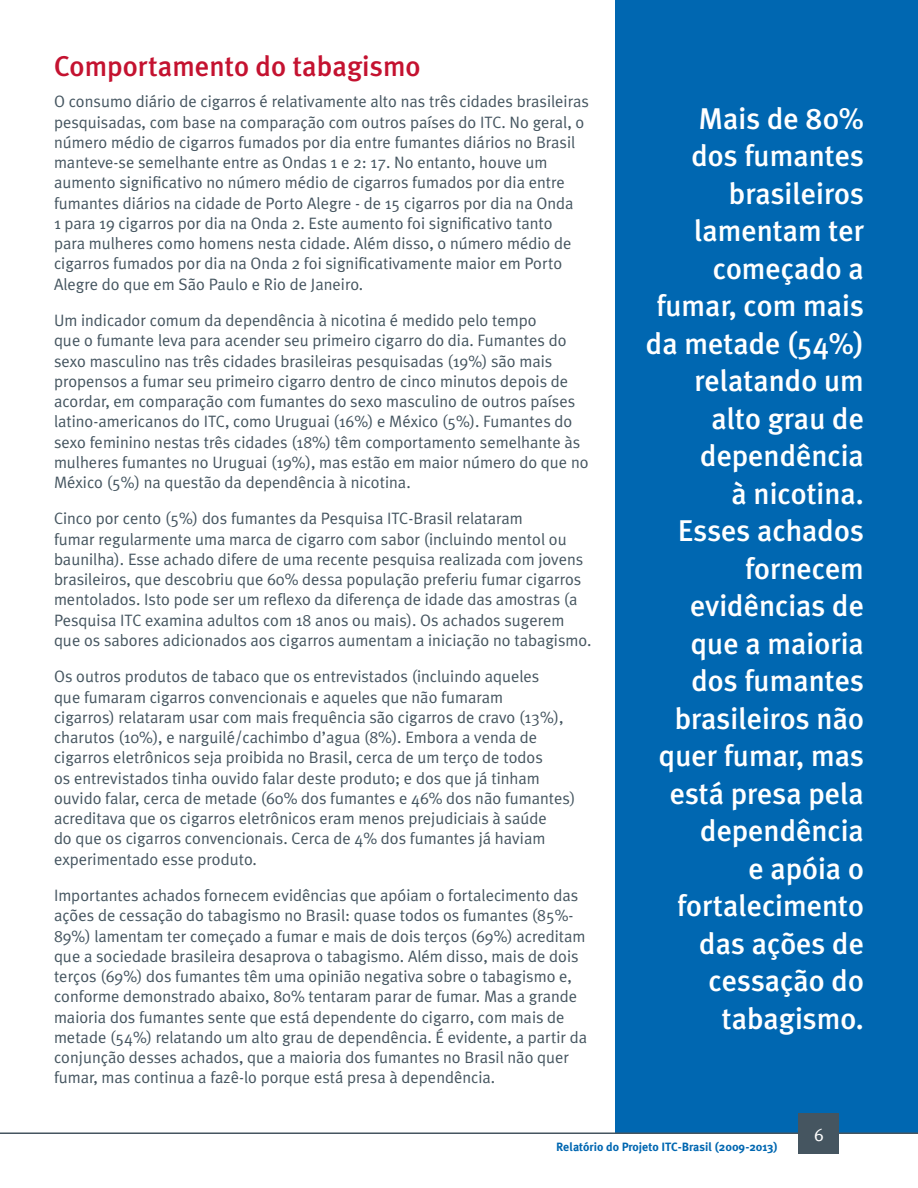
<style>
.page{position:relative;width:918px;height:1188px;background:#fff}
.page>*{position:absolute;margin:0;border:0;box-sizing:border-box;transform-origin:0 0}
.t1{font:500 30px/37.5px "Meta Plus";color:#fff;text-align:right}
.t2{font:500 28.5px "Meta Plus";color:#c41230}
.t3{font:18px "Meta Plus Normal";color:#fff}
.t4{font:16.5px/20.2px "Meta Plus Normal";color:#455560}
.t5{font:700 12px "Meta Plus";color:#0067b1}
</style>
<div class="page">
<div style="left:615px;top:0;width:303px;height:1134px;background:#0067b1"></div>
<hr style="left:0;top:1132px;width:918px;height:2px;background:#455560">
<div style="left:798px;top:1113px;width:41px;height:41px;background:#455560"></div>
<h2 class="t2" style="left:54px;top:50px;width:368px">Comportamento do tabagismo</h2>
<p class="t4" style="left:54px;top:91px;width:536px">O consumo diário de cigarros é relativamente alto nas três cidades brasileiras pesquisadas, com base na comparação com outros países do ITC. No geral, o número médio de cigarros fumados por dia entre fumantes diários no Brasil manteve-se semelhante entre as Ondas 1 e 2: 17. No entanto, houve um aumento significativo no número médio de cigarros fumados por dia entre fumantes diários na cidade de Porto Alegre - de 15 cigarros por dia na Onda<br>1 para 19 cigarros por dia na Onda 2. Este aumento foi significativo tanto<br>para mulheres como homens nesta cidade. Além disso, o número médio de cigarros fumados por dia na Onda 2 foi significativamente maior em Porto Alegre do que em São Paulo e Rio de Janeiro.</p>
<p class="t4" style="left:54px;top:310px;width:536px">Um indicador comum da dependência à nicotina é medido pelo tempo<br>que o fumante leva para acender seu primeiro cigarro do dia. Fumantes do sexo masculino nas três cidades brasileiras pesquisadas (19%) são mais propensos a fumar seu primeiro cigarro dentro de cinco minutos depois de acordar, em comparação com fumantes do sexo masculino de outros países latino-americanos do ITC, como Uruguai (16%) e México (5%). Fumantes do sexo feminino nestas três cidades (18%) têm comportamento semelhante às mulheres fumantes no Uruguai (19%), mas estão em maior número do que no México (5%) na questão da dependência à nicotina.</p>
<p class="t4" style="left:54px;top:508px;width:539px">Cinco por cento (5%) dos fumantes da Pesquisa ITC-Brasil relataram<br>fumar regularmente uma marca de cigarro com sabor (incluindo mentol ou baunilha). Esse achado difere de uma recente pesquisa realizada com jovens brasileiros, que descobriu que 60% dessa população preferiu fumar cigarros mentolados. Isto pode ser um reflexo da diferença de idade das amostras (a Pesquisa ITC examina adultos com 18 anos ou mais). Os achados sugerem que os sabores adicionados aos cigarros aumentam a iniciação no tabagismo.</p>
<p class="t4" style="left:54px;top:666px;width:523px">Os outros produtos de tabaco que os entrevistados (incluindo aqueles<br>que fumaram cigarros convencionais e aqueles que não fumaram<br>cigarros) relataram usar com mais frequência são cigarros de cravo (13%), charutos (10%), e narguilé/cachimbo d’agua (8%). Embora a venda de cigarros eletrônicos seja proibida no Brasil, cerca de um terço de todos<br>os entrevistados tinha ouvido falar deste produto; e dos que já tinham ouvido falar, cerca de metade (60% dos fumantes e 46% dos não fumantes) acreditava que os cigarros eletrônicos eram menos prejudiciais à saúde<br>do que os cigarros convencionais. Cerca de 4% dos fumantes já haviam experimentado esse produto.</p>
<p class="t4" style="left:54px;top:885px;width:535px">Importantes achados fornecem evidências que apóiam o fortalecimento das ações de cessação do tabagismo no Brasil: quase todos os fumantes (85%- 89%) lamentam ter começado a fumar e mais de dois terços (69%) acreditam que a sociedade brasileira desaprova o tabagismo. Além disso, mais de dois terços (69%) dos fumantes têm uma opinião negativa sobre o tabagismo e, conforme demonstrado abaixo, 80% tentaram parar de fumar. Mas a grande maioria dos fumantes sente que está dependente do cigarro, com mais de metade (54%) relatando um alto grau de dependência. É evidente, a partir da conjunção desses achados, que a maioria dos fumantes no Brasil não quer fumar, mas continua a fazê-lo porque está presa à dependência.</p>
<p class="t1" style="left:646px;top:99px;width:220px">Mais de 80% dos fumantes brasileiros lamentam ter começado a fumar, com mais da metade (54%) relatando um alto grau de dependência<br>à nicotina.<br>Esses achados fornecem evidências de que a maioria dos fumantes brasileiros não quer fumar, mas está presa pela dependência<br>e apóia o fortalecimento das ações de cessação do tabagismo.</p>
<p class="t5" style="left:556px;top:1140px;width:223px">Relatório do Projeto ITC-Brasil (2009-2013)</p>
<p class="t3" style="left:814px;top:1124px;width:11px">6</p>
</div>
